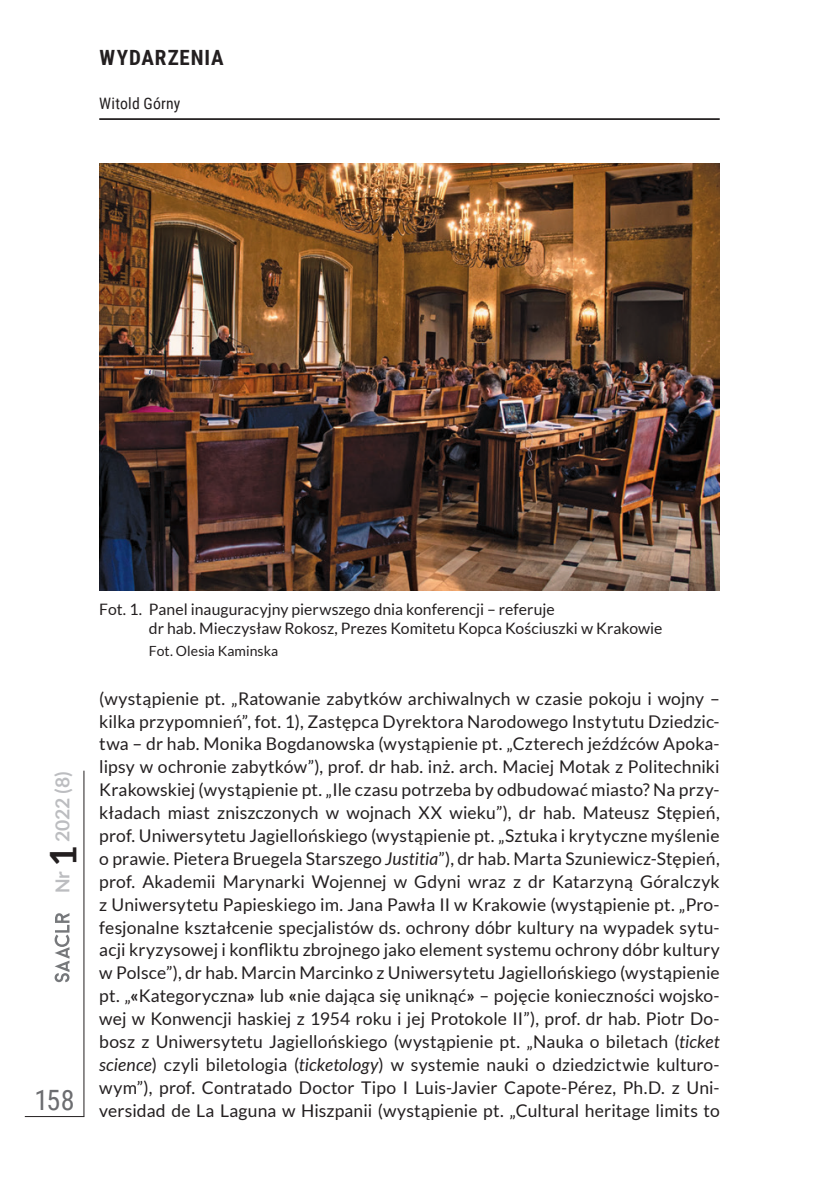
<style>
.page{position:relative;width:819px;height:1191px;background:#fff}
.page>*{position:absolute;margin:0;border:0;box-sizing:border-box;transform-origin:0 0}
.pagina{font:28px "Roboto Condensed";color:#6c6d70}
.t1{font:700 21px "Roboto Condensed";letter-spacing:.045em;color:#231f20}
.t2{font:700 19.25px "Lato";color:#bcbdc0}
._4_-_podstawa_PL{font:17.5px/22.9px "Lato";letter-spacing:.005em;color:#231f20;text-align:justify}
.foto_tyt{font:15.75px/19.2px "Lato";color:#231f20}
.t3{font:15.75px "Roboto Condensed";letter-spacing:.015em;color:#231f20}
.foto_zrodlo{font:14px "Lato";letter-spacing:.005em;color:#231f20}
.s1{font-size:36.75px;color:#231f20}
.s2{font-style:italic}
.s3{font-weight:700}
</style>
<div class="page">
<hr style="left:83px;top:770px;width:1px;height:346px;background:#231f20">
<hr style="left:25px;top:1116px;width:59px;height:1px;background:#231f20">
<svg style="left:55px;top:913px;width:14px;height:69px"></svg>
<hr style="left:99px;top:118px;width:620px;height:2px;background:#231f20">
<img style="left:99px;top:164px;width:620px;height:426px">
<p class="t1" style="left:100px;top:43px;width:125px">WYDARZENIA</p>
<p class="t3" style="left:99px;top:93px;width:83px">Witold Górny</p>
<p class="t2" style="left:51px;top:893px;width:124px;rotate:-90deg">Nr <span class="s1">1</span> 2022 (8)</p>
<p class="pagina" style="left:35px;top:1080px;width:41px">158</p>
<p class="foto_tyt" style="left:149px;top:599px;width:515px;text-indent:-50px">Fot. 1. Panel inauguracyjny pierwszego dnia konferencji – referuje<br>dr hab. Mieczysław Rokosz, Prezes Komitetu Kopca Kościuszki w Krakowie</p>
<p class="foto_zrodlo" style="left:149px;top:643px;width:131px">Fot. Olesia Kaminska</p>
<p class="_4_-_podstawa_PL" style="left:99px;top:687px;width:622px">(wystąpienie pt. „Ratowanie zabytków archiwalnych w czasie pokoju i wojny – kilka przypomnień”, fot. 1), Zastępca Dyrektora Narodowego Instytutu Dziedzic&shy;twa – dr hab. Monika Bogdanowska (wystąpienie pt. „Czterech jeźdźców Apoka&shy;lipsy w ochronie zabytków”), prof. dr hab. inż. arch. Maciej Motak z Politechniki Krakowskiej (wystąpienie pt. „Ile czasu potrzeba by odbudować miasto? Na przy&shy;kładach miast zniszczonych w wojnach XX wieku”), dr hab. Mateusz Stępień, prof. Uniwersytetu Jagiellońskiego (wystąpienie pt. „Sztuka i krytyczne myślenie o prawie. Pietera Bruegela Starszego <span class="s2">Justitia</span>”), dr hab. Marta Szuniewicz-Stępień, prof. Akademii Marynarki Wojennej w Gdyni wraz z dr Katarzyną Góralczyk z Uniwersytetu Papieskiego im. Jana Pawła II w Krakowie (wystąpienie pt. „Pro&shy;fesjonalne kształcenie specjalistów ds. ochrony dóbr kultury na wypadek sytu&shy;acji kryzysowej i konfliktu zbrojnego jako element systemu ochrony dóbr kultury w Polsce”), dr hab. Marcin Marcinko z Uniwersytetu Jagiellońskiego (wystąpienie pt. „<span class="s3">«</span>Kategoryczna<span class="s3">»</span> lub <span class="s3">«</span>nie dająca się uniknąć<span class="s3">»</span> – pojęcie konieczności wojsko&shy;wej w Konwencji haskiej z 1954 roku i jej Protokole II”), prof. dr hab. Piotr Do&shy;bosz z Uniwersytetu Jagiellońskiego (wystąpienie pt. „Nauka o biletach (<span class="s2">ticket science</span>) czyli biletologia (<span class="s2">ticketology</span>) w systemie nauki o dziedzictwie kulturo&shy;wym”), prof. Contratado Doctor Tipo I Luis-Javier Capote-Pérez, Ph.D. z Uni&shy;versidad de La Laguna w Hiszpanii (wystąpienie pt. „Cultural heritage limits to</p>
</div>
